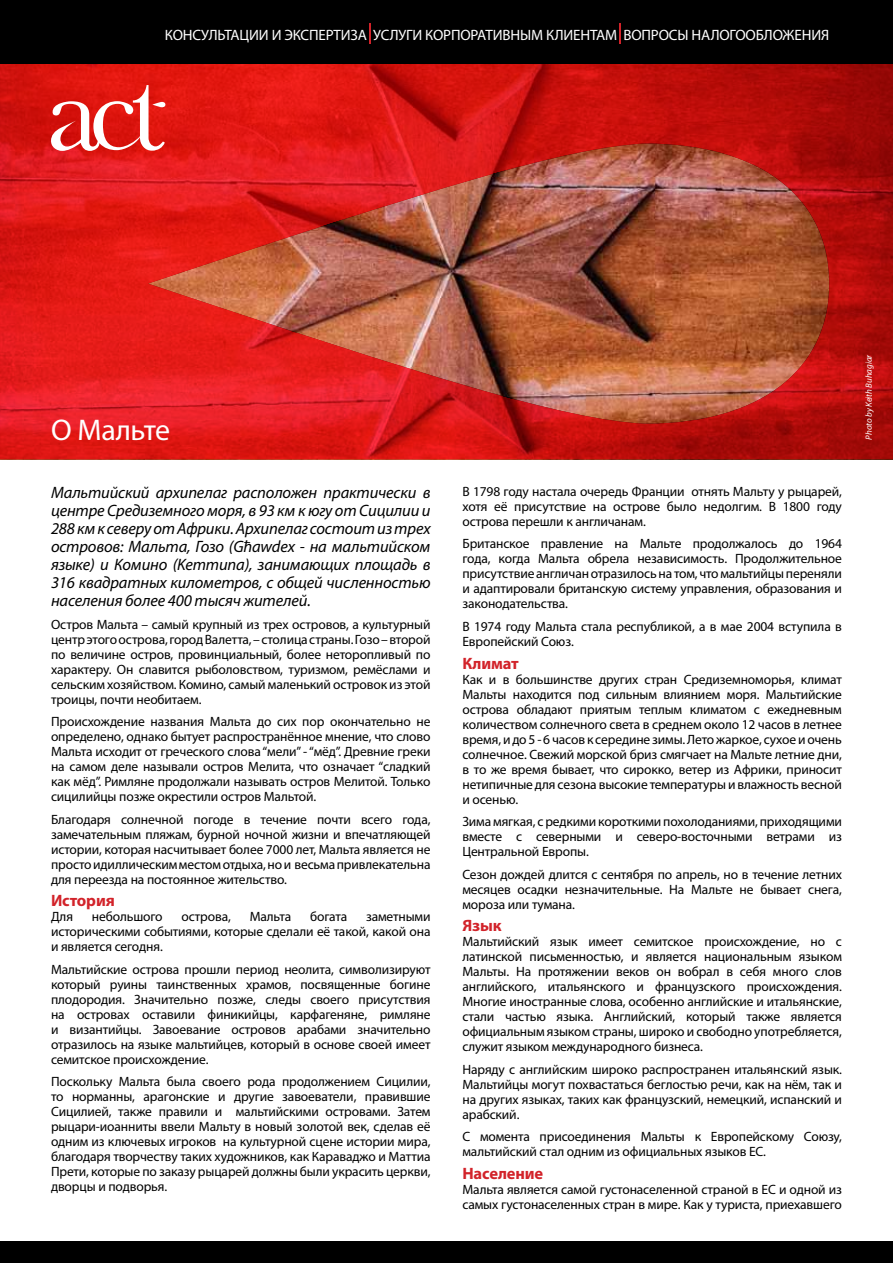
<style>
.page{position:relative;width:893px;height:1263px;background:#fff}
.page>*{position:absolute;margin:0;border:0;box-sizing:border-box;transform-origin:0 0}
.t1{font:30px "Myriad Pro";letter-spacing:-.01em;color:#fff}
.t2{font:italic 16.5px/18px "Myriad Pro";letter-spacing:-.01em;color:#000;text-align:justify}
.t3{font:700 16.5px "Myriad Pro";letter-spacing:-.01em;color:#d2232a}
.t4{font:15px "Myriad Pro";letter-spacing:-.01em;color:#fff}
.t5{font:13.5px/15px "Myriad Pro";letter-spacing:-.01em;color:#000;text-align:justify}
.t6{font:italic 9px "Myriad Pro";letter-spacing:-.01em;color:#fff}
</style>
<div class="page">
<img style="left:0;top:64px;width:893px;height:395px">
<div style="left:0;top:0;width:893px;height:64px;background:#000"></div>
<div style="left:0;top:1242px;width:893px;height:21px;background:#000"></div>
<svg style="left:51px;top:85px;width:114px;height:66px"></svg>
<svg style="left:370px;top:24px;width:1px;height:20px"></svg>
<svg style="left:620px;top:24px;width:1px;height:20px"></svg>
<p class="t4" style="left:165px;top:25px;width:666px">КОНСУЛЬТАЦИИ И ЭКСПЕРТИЗА УСЛУГИ КОРПОРАТИВНЫМ КЛИЕНТАМ ВОПРОСЫ НАЛОГООБЛОЖЕНИЯ</p>
<h1 class="t1" style="left:51px;top:411px;width:121px">О Мальте</h1>
<p class="t2" style="left:51px;top:483px;width:381px">Мальтийский архипелаг расположен практически в центре Средиземного моря, в 93 км к югу от Сицилии и 288 км к северу от Африки. Архипелаг состоит из трех островов: Мальта, Гозо (Għawdex - на мальтийском языке) и Комино (Kemmuna), занимающих площадь в 316 квадратных километров, с общей численностью населения более 400 тысяч жителей.</p>
<p class="t5" style="left:51px;top:616px;width:381px">Остров Мальта – самый крупный из трех островов, а культурный центр этого острова, город Валетта, – столица страны. Гозо – второй по величине остров, провинциальный, более неторопливый по характеру. Он славится рыболовством, туризмом, ремёслами и сельским хозяйством. Комино, самый маленький островок из этой троицы, почти необитаем.</p>
<p class="t5" style="left:51px;top:714px;width:381px">Происхождение названия Мальта до сих пор окончательно не определено, однако бытует распространённое мнение, что слово Мальта исходит от греческого слова “мели” - “мёд”. Древние греки на самом деле называли остров Мелита, что означает “сладкий как мёд”. Римляне продолжали называть остров Мелитой. Только сицилийцы позже окрестили остров Мальтой.</p>
<p class="t5" style="left:51px;top:811px;width:381px">Благодаря солнечной погоде в течение почти всего года, замечательным пляжам, бурной ночной жизни и впечатляющей истории, которая насчитывает более 7000 лет, Мальта является не просто идиллическим местом отдыха, но и весьма привлекательна для переезда на постоянное жительство.</p>
<p class="t3" style="left:51px;top:890px;width:65px">История</p>
<p class="t5" style="left:51px;top:909px;width:24px">Для</p>
<p class="t5" style="left:92px;top:909px;width:72px">небольшого</p>
<p class="t5" style="left:182px;top:909px;width:51px">острова,</p>
<p class="t5" style="left:250px;top:909px;width:43px">Мальта</p>
<p class="t5" style="left:310px;top:909px;width:39px">богата</p>
<p class="t5" style="left:51px;top:909px;width:381px;text-indent:315px">заметными историческими событиями, которые сделали её такой, какой она и является сегодня.</p>
<p class="t5" style="left:51px;top:961px;width:381px">Мальтийские острова прошли период неолита, символизируют который руины таинственных храмов, посвященные богине плодородия. Значительно позже, следы своего присутствия на островах оставили финикийцы, карфагеняне, римляне и византийцы. Завоевание островов арабами значительно отразилось на языке мальтийцев, который в основе своей имеет семитское происхождение.</p>
<p class="t5" style="left:51px;top:1074px;width:381px">Поскольку Мальта была своего рода продолжением Сицилии, то норманны, арагонские и другие завоеватели, правившие Сицилией, также правили и мальтийскими островами. Затем рыцари-иоанниты ввели Мальту в новый золотой век, сделав её одним из ключевых игроков на культурной сцене истории мира, благодаря творчеству таких художников, как Караваджо и Маттиа Прети, которые по заказу рыцарей должны были украсить церкви, дворцы и подворья.</p>
<p class="t5" style="left:462px;top:484px;width:381px">В 1798 году настала очередь Франции отнять Мальту у рыцарей, хотя её присутствие на острове было недолгим. В 1800 году острова перешли к англичанам.</p>
<p class="t5" style="left:462px;top:536px;width:381px">Британское правление на Мальте продолжалось до 1964 года, когда Мальта обрела независимость. Продолжительное присутствие англичан отразилось на том, что мальтийцы переняли и адаптировали британскую систему управления, образования и законодательства.</p>
<p class="t5" style="left:462px;top:619px;width:381px">В 1974 году Мальта стала республикой, а в мае 2004 вступила в<br>Европейский Союз.</p>
<p class="t3" style="left:462px;top:652px;width:58px">Климат</p>
<p class="t5" style="left:462px;top:671px;width:381px">Как и в большинстве других стран Средиземноморья, климат Мальты находится под сильным влиянием моря. Мальтийские острова обладают приятым теплым климатом с ежедневным количеством солнечного света в среднем около 12 часов в летнее время, и до 5 - 6 часов к середине зимы. Лето жаркое, сухое и очень солнечное. Свежий морской бриз смягчает на Мальте летние дни, в то же время бывает, что сирокко, ветер из Африки, приносит нетипичные для сезона высокие температуры и влажность весной и осенью.</p>
<p class="t5" style="left:462px;top:814px;width:381px">Зима мягкая, с редкими короткими похолоданиями, приходящими вместе с северными и северо-восточными ветрами из Центральной Европы.</p>
<p class="t5" style="left:462px;top:866px;width:381px">Сезон дождей длится с сентября по апрель, но в течение летних месяцев осадки незначительные. На Мальте не бывает снега, мороза или тумана.</p>
<p class="t3" style="left:462px;top:915px;width:41px">Язык</p>
<p class="t5" style="left:462px;top:934px;width:381px">Мальтийский язык имеет семитское происхождение, но с латинской письменностью, и является национальным языком Мальты. На протяжении веков он вобрал в себя много слов английского, итальянского и французского происхождения.<br>Многие иностранные слова, особенно английские и итальянские, стали частью языка. Английский, который также является официальным языком страны, широко и свободно употребляется, служит языком международного бизнеса.</p>
<p class="t5" style="left:462px;top:1061px;width:381px">Наряду с английским широко распространен итальянский язык.<br>Мальтийцы могут похвастаться беглостью речи, как на нём, так и на других языках, таких как французский, немецкий, испанский и арабский.</p>
<p class="t5" style="left:462px;top:1129px;width:381px">С момента присоединения Мальты к Европейскому Союзу, мальтийский стал одним из официальных языков ЕС.</p>
<p class="t3" style="left:462px;top:1162px;width:82px">Население</p>
<p class="t5" style="left:462px;top:1181px;width:381px">Мальта является самой густонаселенной страной в ЕС и одной из самых густонаселенных стран в мире. Как у туриста, приехавшего</p>
<p class="t6" style="left:863px;top:440px;width:86px;rotate:-90deg">Photo by Keith Buhagiar</p>
</div>
